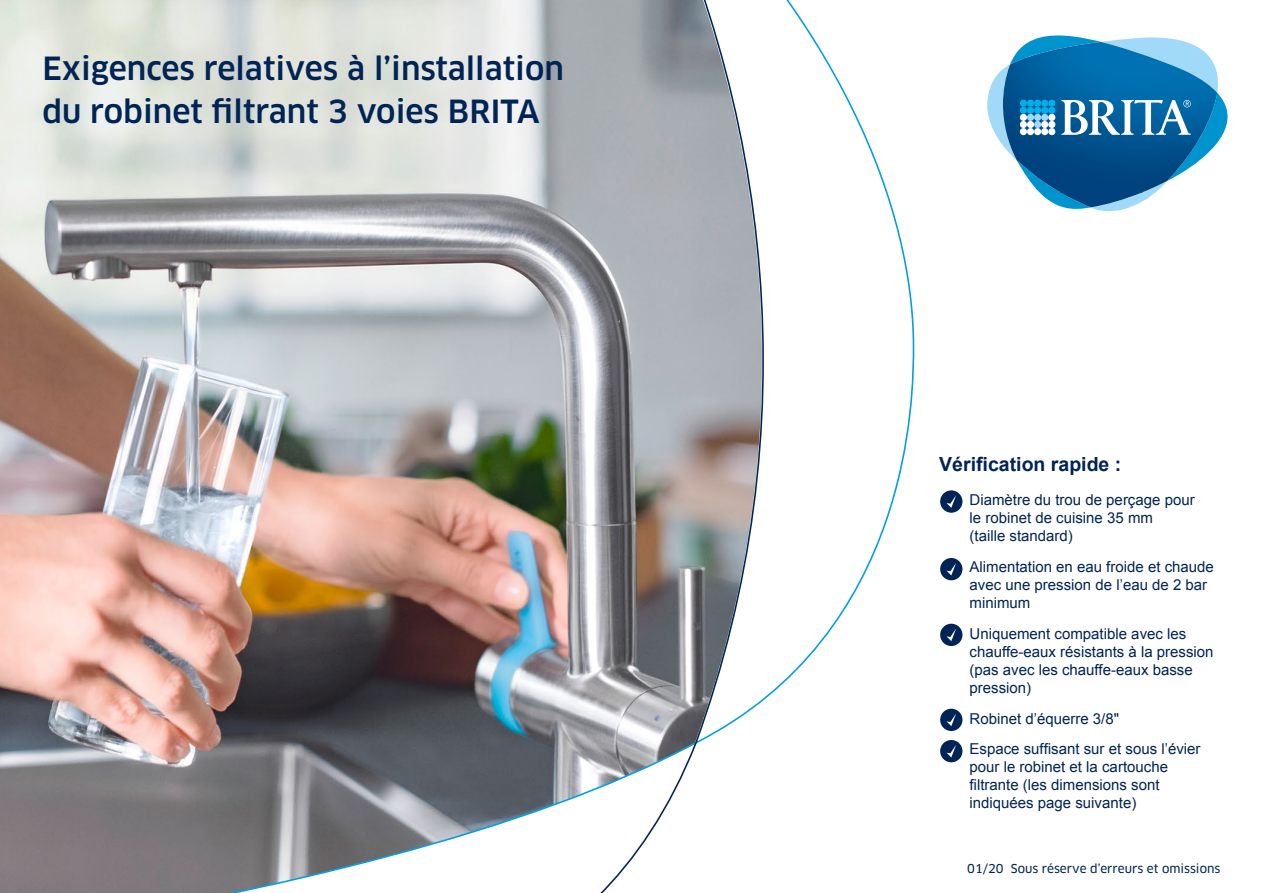
<style>
.page{position:relative;width:1263px;height:893px;background:#fff}
.page>*{position:absolute;margin:0;border:0;box-sizing:border-box;transform-origin:0 0}
.t1{font:500 31.2px/43.5px "Clan Pro";color:#002455}
.t2{font:700 19.5px "Arial";color:#002455}
.t3{font:15px/18px "Arial";color:#002455}
.t4{font:12px "Clan Pro News";color:#002455}
</style>
<div class="page">
<img style="left:0;top:0;width:808px;height:893px">
<svg style="left:987px;top:35px;width:240px;height:177px"></svg>
<div style="left:940px;top:490px;width:22px;height:23px;background:#002455;border-radius:50%"></div>
<svg style="left:946px;top:495px;width:10px;height:13px"></svg>
<div style="left:940px;top:558px;width:22px;height:22px;background:#002455;border-radius:50%"></div>
<svg style="left:946px;top:563px;width:10px;height:12px"></svg>
<div style="left:940px;top:624px;width:22px;height:22px;background:#002455;border-radius:50%"></div>
<svg style="left:946px;top:629px;width:10px;height:12px"></svg>
<div style="left:940px;top:709px;width:22px;height:22px;background:#002455;border-radius:50%"></div>
<svg style="left:946px;top:714px;width:10px;height:12px"></svg>
<div style="left:940px;top:740px;width:22px;height:22px;background:#002455;border-radius:50%"></div>
<svg style="left:946px;top:745px;width:10px;height:12px"></svg>
<h1 class="t1" style="left:43px;top:47px;width:523px">Exigences relatives à l’installation du robinet filtrant 3 voies BRITA</h1>
<h2 class="t2" style="left:939px;top:452px;width:184px">Vérification rapide :</h2>
<p class="t3" style="left:969px;top:491px;width:227px">Diamètre du trou de perçage pour le robinet de cuisine 35 mm<br>(taille standard)</p>
<p class="t3" style="left:969px;top:558px;width:246px">Alimentation en eau froide et chaude avec une pression de l’eau de 2 bar minimum</p>
<p class="t3" style="left:969px;top:625px;width:246px">Uniquement compatible avec les chauffe-eaux résistants à la pression (pas avec les chauffe-eaux basse pression)</p>
<p class="t3" style="left:969px;top:703px;width:232px;line-height:30.8px">Robinet d’équerre 3/8"<br>Espace suffisant sur et sous l’évier</p>
<p class="t3" style="left:969px;top:758px;width:200px">pour le robinet et la cartouche filtrante (les dimensions sont indiquées page suivante)</p>
<p class="t4" style="left:967px;top:861px;width:255px">01/20 Sous réserve d’erreurs et omissions</p>
</div>
